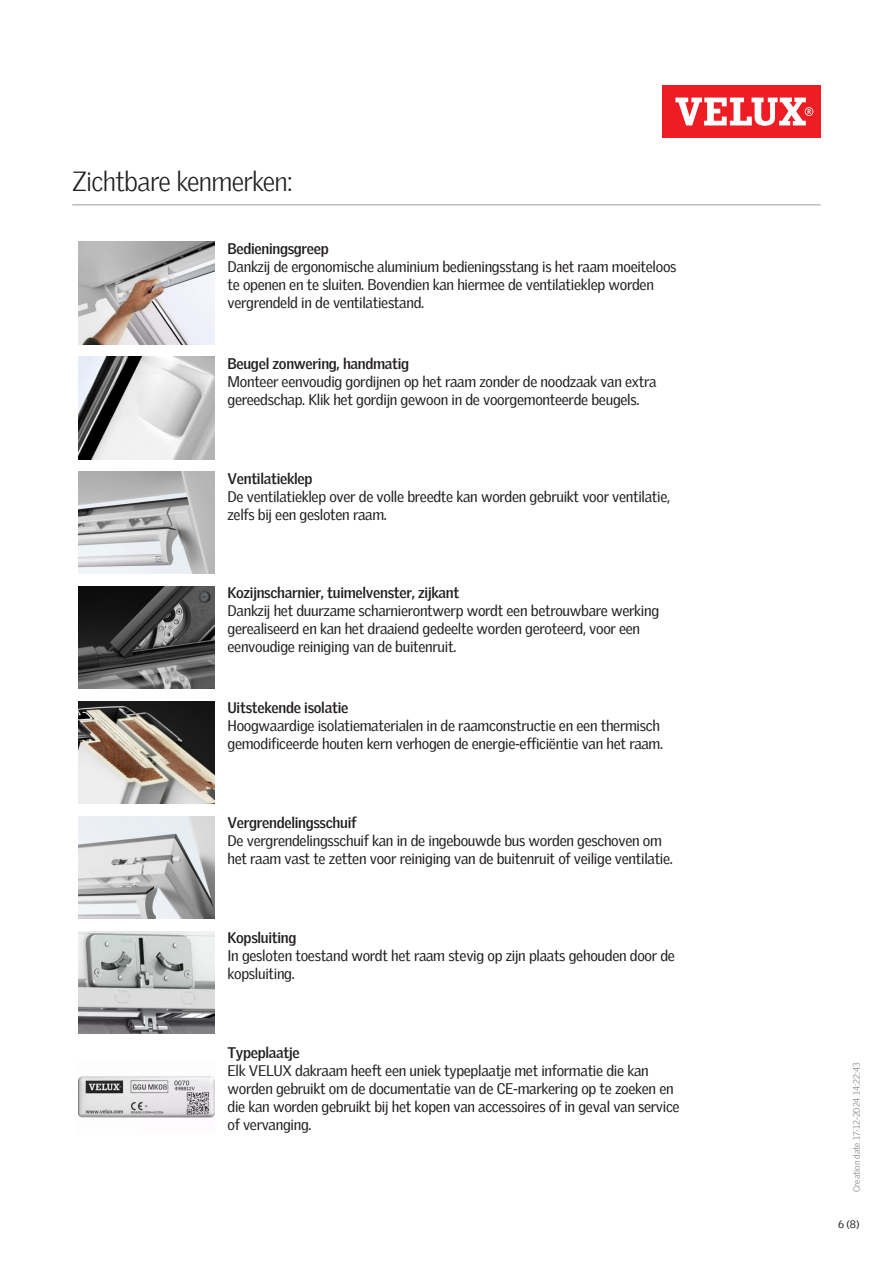
<style>
.page{position:relative;width:893px;height:1263px;background:#fff}
.page>*{position:absolute;margin:0;border:0;box-sizing:border-box;transform-origin:0 0}
.Headline_With_Line_B{font:300 27px "Velux Gothic";letter-spacing:-.025em;color:#231f20}
.Body_Heading{font:15px/18px "Velux Gothic";letter-spacing:-.02em;color:#231f20}
.t1{font:10.5px "Velux Gothic";color:#231f20}
.t2{font:300 9px "Velux Gothic";letter-spacing:-.005em;color:#7c7e81}
.s1{font-weight:700}
</style>
<div class="page">
<div style="left:662px;top:85px;width:159px;height:53px;background:#ee1d23"></div>
<svg style="left:675px;top:98px;width:138px;height:28px"></svg>
<hr style="left:72px;top:204px;width:749px;height:2px;background:#bcbdbb">
<img style="left:79px;top:242px;width:136px;height:102px">
<img style="left:79px;top:357px;width:136px;height:102px">
<img style="left:79px;top:472px;width:136px;height:102px">
<img style="left:79px;top:587px;width:136px;height:102px">
<img style="left:79px;top:701px;width:136px;height:102px">
<img style="left:79px;top:816px;width:136px;height:102px">
<img style="left:79px;top:931px;width:136px;height:102px">
<img style="left:79px;top:1076px;width:136px;height:42px">
<p class="Headline_With_Line_B" style="left:72px;top:161px;width:222px">Zichtbare kenmerken:</p>
<p class="Body_Heading" style="left:227px;top:238px;width:451px"><span class="s1">Bedieningsgreep<br></span>Dankzij de ergonomische aluminium bedieningsstang is het raam moeiteloos te openen en te sluiten. Bovendien kan hiermee de ventilatieklep worden vergrendeld in de ventilatiestand.</p>
<p class="Body_Heading" style="left:227px;top:353px;width:430px"><span class="s1">Beugel zonwering, handmatig<br></span>Monteer eenvoudig gordijnen op het raam zonder de noodzaak van extra gereedschap. Klik het gordijn gewoon in de voorgemonteerde beugels.</p>
<p class="Body_Heading" style="left:227px;top:468px;width:444px"><span class="s1">Ventilatieklep<br></span>De ventilatieklep over de volle breedte kan worden gebruikt voor ventilatie, zelfs bij een gesloten raam.</p>
<p class="Body_Heading" style="left:227px;top:583px;width:433px"><span class="s1">Kozijnscharnier, tuimelvenster, zijkant<br></span>Dankzij het duurzame scharnierontwerp wordt een betrouwbare werking gerealiseerd en kan het draaiend gedeelte worden geroteerd, voor een eenvoudige reiniging van de buitenruit.</p>
<p class="Body_Heading" style="left:227px;top:697px;width:437px"><span class="s1">Uitstekende isolatie<br></span>Hoogwaardige isolatiematerialen in de raamconstructie en een thermisch gemodificeerde houten kern verhogen de energie-efficiëntie van het raam.</p>
<p class="Body_Heading" style="left:227px;top:812px;width:447px"><span class="s1">Vergrendelingsschuif<br></span>De vergrendelingsschuif kan in de ingebouwde bus worden geschoven om het raam vast te zetten voor reiniging van de buitenruit of veilige ventilatie.</p>
<p class="Body_Heading" style="left:227px;top:927px;width:449px"><span class="s1">Kopsluiting<br></span>In gesloten toestand wordt het raam stevig op zijn plaats gehouden door de kopsluiting.</p>
<p class="Body_Heading" style="left:227px;top:1042px;width:454px"><span class="s1">Typeplaatje<br></span>Elk VELUX dakraam heeft een uniek typeplaatje met informatie die kan worden gebruikt om de documentatie van de CE-markering op te zoeken en die kan worden gebruikt bij het kopen van accessoires of in geval van service of vervanging.</p>
<p class="t2" style="left:850px;top:1192px;width:131px;rotate:-90deg">Creation date 17-12-2024 14:22:43</p>
<p class="t1" style="left:838px;top:1216px;width:23px">6 (8)</p>
</div>
